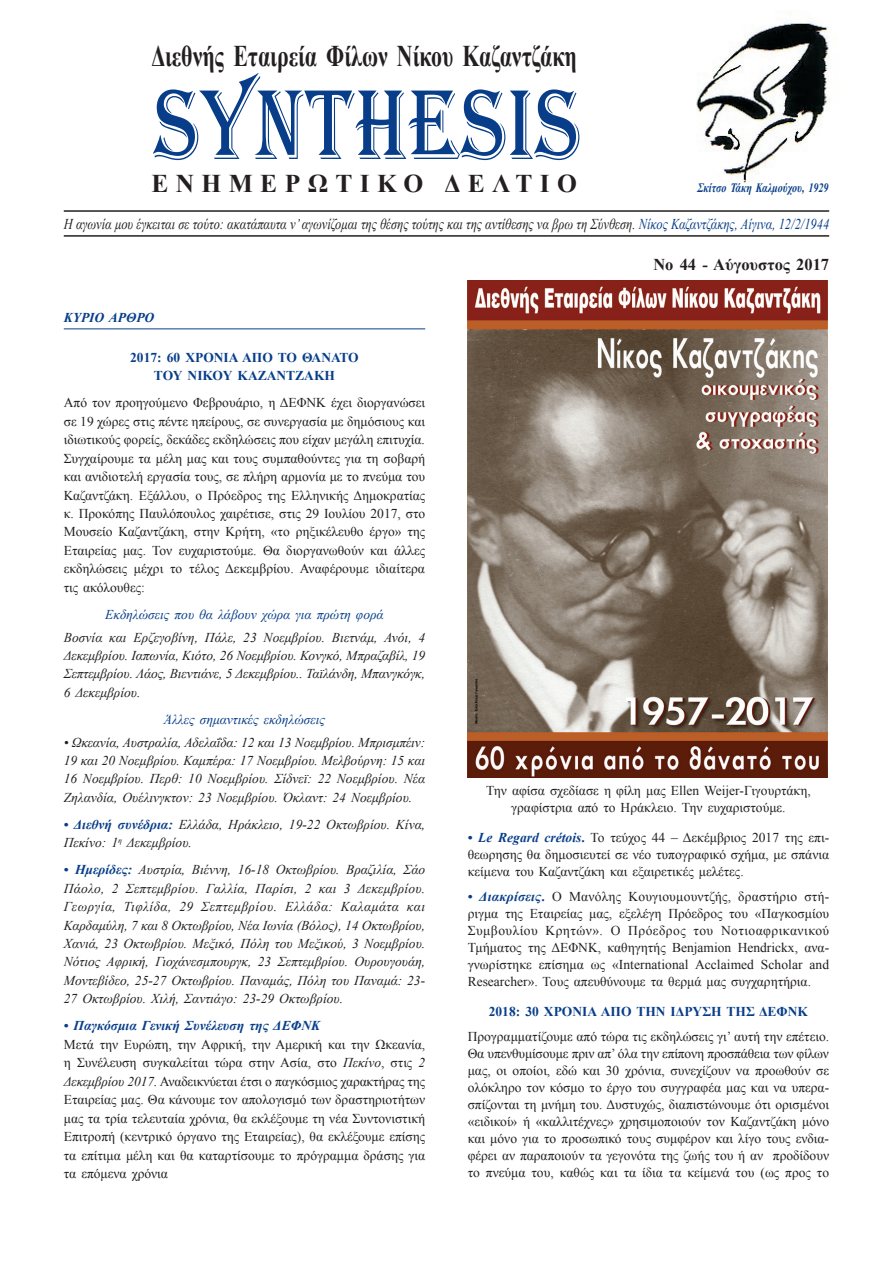
<style>
.page{position:relative;width:893px;height:1263px;background:#fff}
.page>*{position:absolute;margin:0;border:0;box-sizing:border-box;transform-origin:0 0}
.t1{font:700 30px "Times New Roman";color:#231f20;scale:.73 1}
.t2{font:700 25.5px "Times New Roman";letter-spacing:.29em;color:#231f20}
.t3{font:700 16.5px "Times New Roman";color:#231f20}
.t4{font:italic 15px "Times New Roman";color:#231f20;scale:.83 1}
.t5{font:13.5px/18.5px "Times New Roman";color:#231f20;text-align:justify}
.t6{font:italic 13.5px/18.5px "Times New Roman";color:#231f20;text-align:justify}
.t7{font:700 13.5px/18.5px "Times New Roman";color:#083e89;text-align:center}
.t8{font:italic 13.5px "Times New Roman";color:#083e89}
.t9{font:italic 700 13.5px "Times New Roman";color:#083e89}
.t10{font:italic 700 12.75px "Times New Roman";color:#083e89;scale:.79 1}
.s1{color:#083e89}
.s2{font-weight:700;color:#083e89}
.s3{font-style:italic}
.s4{font-weight:700;font-style:italic;color:#083e89}
</style>
<div class="page">
<img style="left:696px;top:20px;width:134px;height:163px">
<hr style="left:64px;top:210px;width:765px;height:2px;background:#231f20">
<hr style="left:64px;top:235px;width:765px;height:2px;background:#231f20">
<svg style="left:153px;top:73px;width:426px;height:87px"></svg>
<img style="left:468px;top:280px;width:360px;height:497px">
<hr style="left:64px;top:328px;width:361px;height:1px;background:#083e89">
<h1 class="t1" style="left:151px;top:35px;width:584px">Διεθνής Εταιρεία Φίλων Νίκου Καζαντζάκη</h1>
<h2 class="t2" style="left:151px;top:166px;width:427px">ΕΝΗΜΕΡΩΤΙΚΟ ΔΕΛΤΙΟ</h2>
<p class="t10" style="left:697px;top:179px;width:168px">Σκίτσο Τάκη Καλμούχου, 1929</p>
<p class="t4" style="left:64px;top:213px;width:924px">Η αγωνία μου έγκειται σε τούτο: ακατάπαυτα ν’ αγωνίζομαι της θέσης τούτης και της αντίθεσης να βρω τη Σύνθεση. <span class="s1">Νίκος Καζαντζάκης, Αίγινα, 12/2/1944</span></p>
<p class="t9" style="left:64px;top:308px;width:92px">KΥΡΙΟ ΑΡΘΡΟ</p>
<p class="t7" style="left:130px;top:348px;width:230px">2017: 60 ΧΡΟΝΙΑ ΑΠΟ ΤΟ ΘΑΝΑΤΟ<br>ΤΟΥ ΝΙΚΟΥ ΚΑΖΑΝΤΖΑΚΗ</p>
<p class="t5" style="left:64px;top:393px;width:363px">Από τον προηγούμενο Φεβρουάριο, η ΔΕΦΝΚ έχει διοργανώσει σε 19 χώρες στις πέντε ηπείρους, σε συνεργασία με δημόσιους και ιδιωτικούς φορείς, δεκάδες εκδηλώσεις που είχαν μεγάλη επιτυχία.<br>Συγχαίρουμε τα μέλη μας και τους συμπαθούντες για τη σοβαρή και ανιδιοτελή εργασία τους, σε πλήρη αρμονία με το πνεύμα του Καζαντζάκη. Εξάλλου, ο Πρόεδρος της Ελληνικής Δημοκρατίας κ. Προκόπης Παυλόπουλος χαιρέτισε, στις 29 Ιουλίου 2017, στο Μουσείο Καζαντζάκη, στην Κρήτη, «το ρηξικέλευθο έργο» της Εταιρείας μας. Τον ευχαριστούμε. Θα διοργανωθούν και άλλες εκδηλώσεις μέχρι το τέλος Δεκεμβρίου. Αναφέρουμε ιδιαίτερα τις ακόλουθες:</p>
<p class="t8" style="left:105px;top:605px;width:280px">Εκδηλώσεις που θα λάβουν χώρα για πρώτη φορά</p>
<p class="t6" style="left:64px;top:627px;width:363px">Βοσνία και Ερζεγοβίνη, Πάλε, 23 Νοεμβρίου. Βιετνάμ, Ανόι, 4<br>Δεκεμβρίου. Ιαπωνία, Κιότο, 26 Νοεμβρίου. Κονγκό, Μπραζαβίλ, 19<br>Σεπτεμβρίου. Λάος, Βιεντιάνε, 5 Δεκεμβρίου.. Ταϊλάνδη, Μπανγκόγκ, 6 Δεκεμβρίου.</p>
<p class="t8" style="left:164px;top:710px;width:163px">Άλλες σημαντικές εκδηλώσεις</p>
<p class="t6" style="left:64px;top:732px;width:363px">• Ωκεανία, Αυστραλία, Αδελαΐδα: 12 και 13 Νοεμβρίου. Μπρισμπέιν:<br>19 και 20 Νοεμβρίου. Καμπέρα: 17 Νοεμβρίου. Μελβούρνη: 15 και 16 Νοεμβρίου. Περθ: 10 Νοεμβρίου. Σίδνεϊ: 22 Νοεμβρίου. Νέα Ζηλανδία, Ουέλινγκτον: 23 Νοεμβρίου. Όκλαντ: 24 Νοεμβρίου.</p>
<p class="t6" style="left:64px;top:815px;width:363px"><span class="s2">• Διεθνή συνέδρια:</span> Ελλάδα, Ηράκλειο, 19-22 Οκτωβρίου. Κίνα,<br>Πεκίνο: 1<sup>η</sup> Δεκεμβρίου.</p>
<p class="t6" style="left:64px;top:860px;width:363px"><span class="s2">• Ημερίδες:</span> Αυστρία, Βιέννη, 16-18 Οκτωβρίου. Βραζιλία, Σάο Πάολο, 2 Σεπτεμβρίου. Γαλλία, Παρίσι, 2 και 3 Δεκεμβρίου.<br>Γεωργία, Τιφλίδα, 29 Σεπτεμβρίου. Ελλάδα: Καλαμάτα και Καρδαμύλη, 7 και 8 Οκτωβρίου, Νέα Ιωνία (Βόλος), 14 Οκτωβρίου, Χανιά, 23 Οκτωβρίου. Μεξικό, Πόλη του Μεξικού, 3 Νοεμβρίου.<br>Νότιος Αφρική, Γιοχάνεσμπουργκ, 23 Σεπτεμβρίου. Ουρουγουάη, Μοντεβίδεο, 25-27 Οκτωβρίου. Παναμάς, Πόλη του Παναμά: 23- 27 Οκτωβρίου. Χιλή, Σαντιάγο: 23-29 Οκτωβρίου.</p>
<p class="t9" style="left:64px;top:1016px;width:258px">• Παγκόσμια Γενική Συνέλευση της ΔΕΦΝΚ</p>
<p class="t5" style="left:64px;top:1035px;width:363px">Μετά την Ευρώπη, την Αφρική, την Αμερική και την Ωκεανία, η Συνέλευση συγκαλείται τώρα στην Ασία, στο <span class="s3">Πεκίνο</span>, στις <span class="s3">2<br>Δεκεμβρίου 2017.</span> Αναδεικνύεται έτσι ο παγκόσμιος χαρακτήρας της Εταιρείας μας. Θα κάνουμε τον απολογισμό των δραστηριοτήτων μας τα τρία τελευταία χρόνια, θα εκλέξουμε τη νέα Συντονιστική Επιτροπή (κεντρικό όργανο της Εταιρείας), θα εκλέξουμε επίσης τα επίτιμα μέλη και θα καταρτίσουμε το πρόγραμμα δράσης για τα επόμενα χρόνια</p>
<p class="t3" style="left:653px;top:253px;width:177px">Νο 44 - Αύγουστος 2017</p>
<p class="t5" style="left:486px;top:782px;width:326px;line-height:17.2px;text-align:center">Την αφίσα σχεδίασε η φίλη μας Ellen Weijer-Γιγουρτάκη, γραφίστρια από το Ηράκλειο. Την ευχαριστούμε.</p>
<p class="t5" style="left:468px;top:829px;width:363px;line-height:17px"><span class="s4">• Le Regard crétois</span><span class="s2">.</span> Το τεύχος 44 – Δεκέμβριος 2017 της επι&shy;θεωρησης θα δημοσιευτεί σε νέο τυπογραφικό σχήμα, με σπάνια κείμενα του Καζαντζάκη και εξαιρετικές μελέτες.</p>
<p class="t5" style="left:468px;top:888px;width:363px;line-height:17px"><span class="s4">• Διακρίσεις</span><span class="s2">.</span> Ο Μανόλης Κουγιουμουντζής, δραστήριο στή&shy;ριγμα της Εταιρείας μας, εξελέγη Πρόεδρος του «Παγκοσμίου Συμβουλίου Κρητών». Ο Πρόεδρος του Νοτιοαφρικανικού Τμήματος της ΔΕΦΝΚ, καθηγητής Benjamion Hendrickx, ανα&shy;γνωρίστηκε επίσημα ως «International Acclaimed Scholar and Researcher». Τους απευθύνουμε τα θερμά μας συγχαρητήρια.</p>
<p class="t7" style="left:489px;top:1002px;width:321px">2018: 30 ΧΡΟΝΙΑ ΑΠΟ ΤΗΝ ΙΔΡΥΣΗ ΤΗΣ ΔΕΦΝΚ</p>
<p class="t5" style="left:468px;top:1028px;width:363px;line-height:17px">Προγραμματίζουμε από τώρα τις εκδηλώσεις γι’ αυτή την επέτειο.<br>Θα υπενθυμίσουμε πριν απ’ όλα την επίπονη προσπάθεια των φίλων μας, οι οποίοι, εδώ και 30 χρόνια, συνεχίζουν να προωθούν σε ολόκληρο τον κόσμο το έργο του συγγραφέα μας και να υπερα&shy;σπίζονται τη μνήμη του. Δυστυχώς, διαπιστώνουμε ότι ορισμένοι «ειδικοί» ή «καλλιτέχνες» χρησιμοποιούν τον Καζαντζάκη μόνο και μόνο για το προσωπικό τους συμφέρον και λίγο τους ενδια&shy;φέρει αν παραποιούν τα γεγονότα της ζωής του ή αν προδίδουν το πνεύμα του, καθώς και τα ίδια τα κείμενά του (ως προς το</p>
</div>
